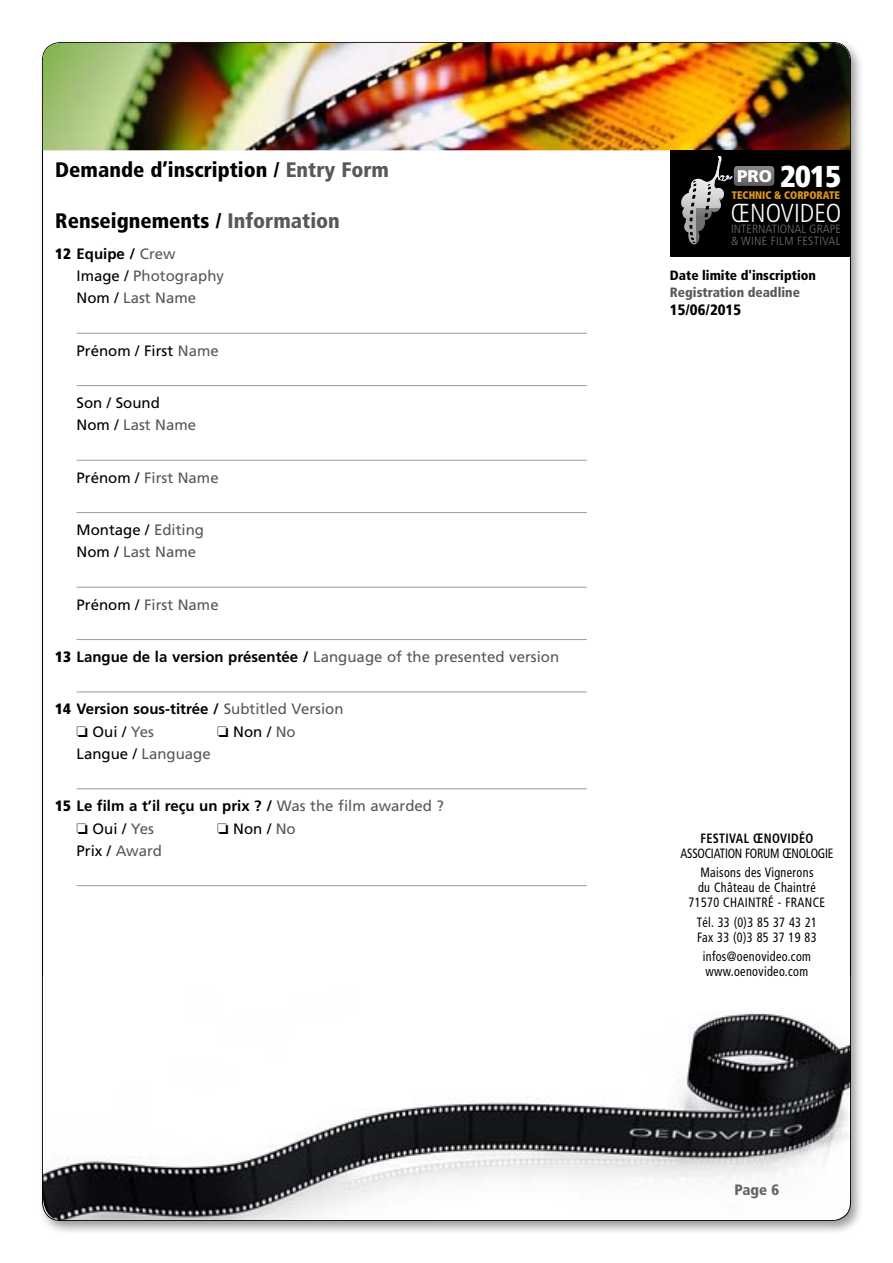
<style>
.page{position:relative;width:893px;height:1263px;background:#fff}
.page>*{position:absolute;margin:0;border:0;box-sizing:border-box;transform-origin:0 0}
.t1{font:900 condensed 30.15px "Frutiger";color:#fff}
.t2{font:300 condensed 25.95px "Frutiger";color:#fff}
.t3{font:900 condensed 21px "Frutiger";color:#000}
.t4{font:900 16.95px "Frutiger";color:#fff}
.t5{font:15px/22.2px "Frutiger";color:#585857}
.t6{font:700 15px/22.2px "Frutiger";color:#000}
.t7{font:15px/22.2px "Frutiger";color:#000}
.t8{font:900 condensed 15px "Frutiger";color:#000}
.t9{font:900 condensed 15px "Frutiger";color:#636363}
.t10{font:condensed 13.5px/15px "Frutiger";letter-spacing:.03em;color:#000;scale:.9 1}
.t11{font:condensed 13.5px/19.2px "Frutiger";letter-spacing:-.02em;color:#000;text-align:center;scale:.9 1}
.t12{font:900 condensed 13.5px "Frutiger";color:#000}
.t13{font:900 condensed 13.5px "Frutiger";color:#585857}
.t14{font:700 condensed 13.5px "Frutiger";letter-spacing:.03em;color:#000;scale:.9 1}
.t15{font:300 condensed 11.85px "Frutiger";color:#6f7072;scale:1.04 1}
.t16{font:300 condensed 11.85px "Frutiger";letter-spacing:.025em;color:#6f7072;scale:1.04 1}
.t17{font:900 condensed 10.95px "Frutiger";color:#dc931c;scale:.93 1}
.s1{color:#585857}
.s2{font-weight:900;font-stretch:condensed;color:#000}
.s3{font-weight:700;color:#000}
.s4{color:#000}
.s5{font-weight:900;font-stretch:condensed}
.s6{font-weight:400;color:#585857}
.s7{font-weight:400}
</style>
<div class="page">
<div style="left:37px;top:37px;width:827px;height:1197px;background:#000;opacity:.4"></div>
<div style="left:43px;top:43px;width:807px;height:1177px;background:#fff;border-radius:18px"></div>
<img style="left:43px;top:1011px;width:807px;height:209px">
<img style="left:43px;top:43px;width:807px;height:107px">
<div style="left:670px;top:150px;width:181px;height:106px;background:#000"></div>
<svg style="left:681px;top:156px;width:93px;height:89px"></svg>
<hr style="left:77px;top:333px;width:510px;height:1px;background:#9c9b9b">
<hr style="left:77px;top:385px;width:510px;height:1px;background:#9c9b9b">
<hr style="left:77px;top:460px;width:510px;height:1px;background:#9c9b9b">
<hr style="left:77px;top:512px;width:510px;height:1px;background:#9c9b9b">
<hr style="left:77px;top:587px;width:510px;height:1px;background:#9c9b9b">
<hr style="left:77px;top:639px;width:510px;height:1px;background:#9c9b9b">
<hr style="left:77px;top:692px;width:510px;height:1px;background:#9c9b9b">
<hr style="left:77px;top:788px;width:510px;height:1px;background:#9c9b9b">
<hr style="left:77px;top:885px;width:510px;height:1px;background:#9c9b9b">
<h3 class="t3" style="left:55px;top:157px;width:335px">Demande d’inscription / <span class="s1">Entry Form</span></h3>
<h3 class="t3" style="left:55px;top:208px;width:286px">Renseignements / <span class="s1">Information</span></h3>
<p class="t5" style="left:77px;top:243px;width:149px;text-indent:-21px"><span class="s2">12</span> <span class="s3">Equipe /</span> Crew<br><span class="s4">Image /</span> Photography<br><span class="s4">Nom /</span> Last Name</p>
<p class="t7" style="left:77px;top:339px;width:144px">Prénom / First <span class="s1">Name</span></p>
<p class="t7" style="left:77px;top:392px;width:121px">Son / Sound<br>Nom / <span class="s1">Last Name</span></p>
<p class="t5" style="left:77px;top:466px;width:144px"><span class="s4">Prénom /</span> First Name</p>
<p class="t5" style="left:77px;top:519px;width:129px"><span class="s4">Montage /</span> Editing<br><span class="s4">Nom /</span> Last Name</p>
<p class="t5" style="left:77px;top:593px;width:144px"><span class="s4">Prénom /</span> First Name</p>
<p class="t5" style="left:55px;top:646px;width:505px"><span class="s2">13</span> <span class="s3">Langue de la version présentée /</span> Language of the presented version</p>
<p class="t6" style="left:77px;top:698px;width:269px;text-indent:-21px"><span class="s5">14</span> Version sous-titrée / <span class="s6">Subtitled Version </span>❏ <span class="s7">Oui /</span> <span class="s6">Yes</span></p>
<p class="t7" style="left:217px;top:720px;width:80px">❏ Non / <span class="s1">No</span></p>
<p class="t5" style="left:77px;top:743px;width:136px"><span class="s4">Langue /</span> Language</p>
<p class="t6" style="left:77px;top:795px;width:369px;text-indent:-21px"><span class="s5">15</span> Le film a t’il reçu un prix ? / <span class="s6">Was the film awarded ? </span>❏ <span class="s7">Oui /</span> <span class="s6">Yes</span></p>
<p class="t7" style="left:217px;top:817px;width:80px">❏ Non / <span class="s1">No</span></p>
<p class="t7" style="left:77px;top:839px;width:87px">Prix / <span class="s1">Award</span></p>
<h1 class="t1" style="left:780px;top:158px;width:62px">2015</h1>
<p class="t4" style="left:737px;top:166px;width:36px">PRO</p>
<h2 class="t2" style="left:731px;top:198px;width:112px">ŒNOVIDEO</h2>
<p class="t15" style="left:731px;top:222px;width:107px">INTERNATIONAL GRAPE</p>
<p class="t17" style="left:732px;top:188px;width:118px">TECHNIC &amp; CORPORATE</p>
<p class="t16" style="left:731px;top:234px;width:107px">&amp; WINE FILM FESTIVAL</p>
<p class="t12" style="left:670px;top:268px;width:148px">Date limite d'inscription</p>
<p class="t13" style="left:670px;top:284px;width:132px">Registration deadline</p>
<p class="t8" style="left:670px;top:300px;width:73px">15/06/2015</p>
<p class="t14" style="left:700px;top:830px;width:127px">FESTIVAL ŒNOVIDÉO</p>
<p class="t11" style="left:680px;top:844px;width:171px">ASSOCIATION FORUM ŒNOLOGIE<br>Maisons des Vignerons</p>
<p class="t10" style="left:689px;top:880px;width:153px;text-align:center">du Château de Chaintré<br>71570 CHAINTRÉ - FRANCE</p>
<p class="t10" style="left:697px;top:914px;width:135px">Tél. 33 (0)3 85 37 43 21<br>Fax 33 (0)3 85 37 19 83</p>
<p class="t10" style="left:703px;top:949px;width:122px">infos@oenovideo.com www.oenovideo.com</p>
<p class="t9" style="left:734px;top:1180px;width:46px">Page 6</p>
</div>
